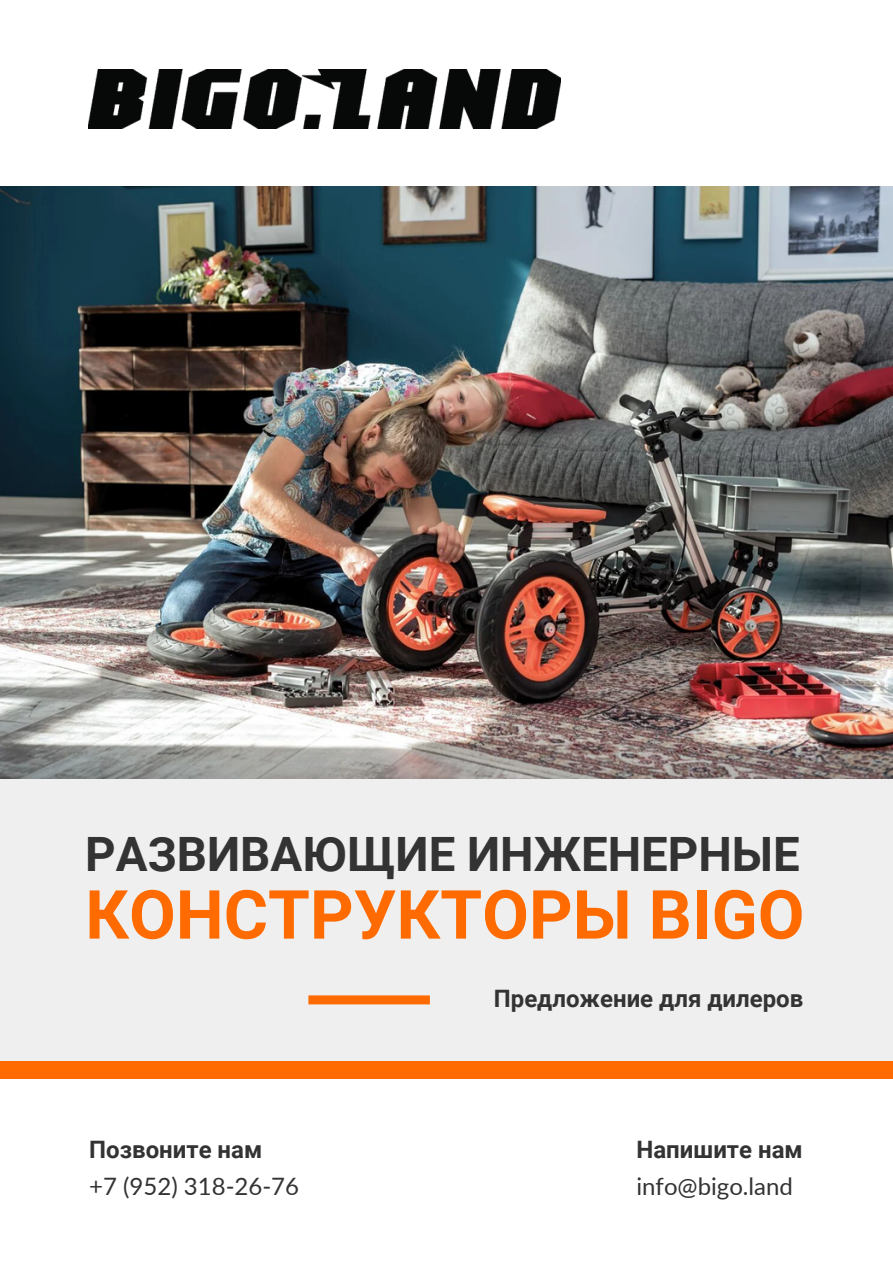
<style>
.page{position:relative;width:893px;height:1264px;background:#fff}
.page>*{position:absolute;margin:0;border:0;box-sizing:border-box;transform-origin:0 0}
.t1{font:700 67.8px "Roboto";color:#ff6b00}
.t2{font:700 47.4px "Roboto";color:#333}
.t3{font:700 24px "Roboto";color:#333}
.t4{font:24px "Lato";color:#333}
</style>
<div class="page">
<div style="left:0;top:757px;width:892px;height:321px;background:#ff6b00"></div>
<div style="left:0;top:757px;width:892px;height:304px;background:#efefef"></div>
<div style="left:308px;top:995px;width:122px;height:9px;background:#ff6b00"></div>
<img style="left:0;top:186px;width:892px;height:593px">
<img style="left:88px;top:70px;width:472px;height:58px">
<p class="t2" style="left:85px;top:827px;width:716px">РАЗВИВАЮЩИЕ ИНЖЕНЕРНЫЕ</p>
<p class="t1" style="left:85px;top:875px;width:720px">КОНСТРУКТОРЫ BIGO</p>
<p class="t3" style="left:494px;top:984px;width:311px">Предложение для дилеров</p>
<p class="t3" style="left:89px;top:1135px;width:174px">Позвоните нам</p>
<p class="t3" style="left:636px;top:1135px;width:168px">Напишите нам</p>
<p class="t4" style="left:89px;top:1170px;width:211px">+7 (952) 318-26-76</p>
<p class="t4" style="left:636px;top:1170px;width:158px">info@bigo.land</p>
</div>
